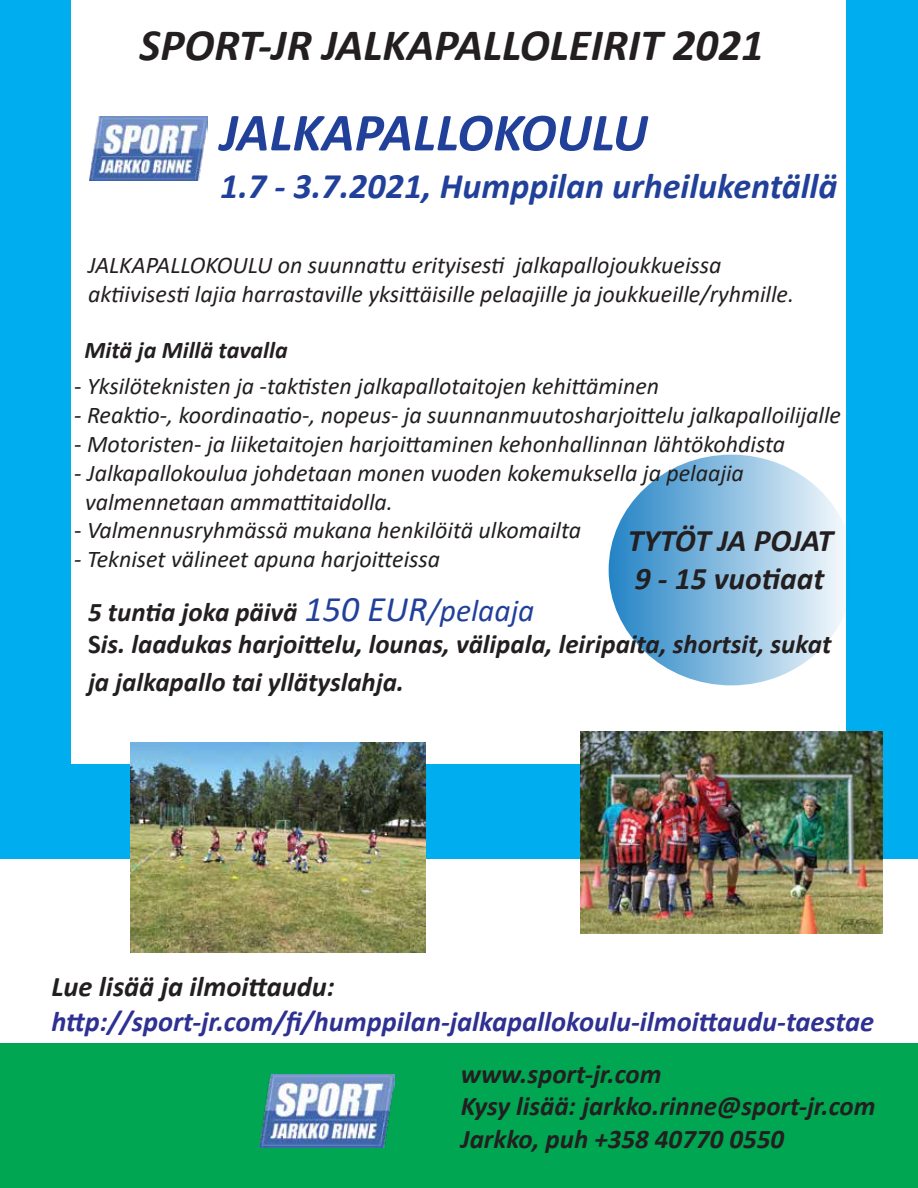
<style>
.page{position:relative;width:918px;height:1188px;background:#fff}
.page>*{position:absolute;margin:0;border:0;box-sizing:border-box;transform-origin:0 0}
.t1{font:italic 700 54px "Calibri";color:#21409a}
.t2{font:italic 700 45px "Calibri";color:#231f20}
.t3{font:italic 700 36px "Calibri";color:#21409a}
.t4{font:italic 700 31.5px/37.8px "Calibri";color:#231f20}
.t5{font:italic 700 28.5px "Calibri";color:#2e3092}
.t6{font:italic 700 28.5px "Calibri";color:#231f20}
.t7{font:italic 700 27px/32.4px "Calibri";color:#231f20}
.t8{font:italic 24px/28.8px "Calibri";color:#231f20}
.t9{font:italic 700 24px "Calibri";color:#231f20}
.s1{font-weight:400;font-size:36px;color:#21409a}
.s2{font-weight:400;font-size:31.5px;color:#21409a}
.s3{font-style:normal}
</style>
<div class="page">
<div style="left:0;top:765px;width:918px;height:94px;background:#00aeef"></div>
<div style="left:0;top:1044px;width:918px;height:144px;background:#00a651"></div>
<div style="left:0;top:0;width:70px;height:774px;background:#00aeef"></div>
<img style="left:260px;top:1074px;width:134px;height:74px">
<img style="left:90px;top:116px;width:118px;height:65px">
<div style="left:847px;top:0;width:71px;height:774px;background:#00aeef"></div>
<img style="left:131px;top:742px;width:294px;height:210px">
<svg style="left:609px;top:455px;width:238px;height:230px"></svg>
<img style="left:581px;top:732px;width:301px;height:201px">
<h2 class="t2" style="left:140px;top:13px;width:626px">SPORT-JR JALKAPALLOLEIRIT 2021</h2>
<h1 class="t1" style="left:220px;top:94px;width:429px">JALKAPALLOKOULU</h1>
<h3 class="t3" style="left:220px;top:160px;width:619px">1.7 - 3.7.2021, Humppilan urheilukentällä</h3>
<p class="t8" style="left:88px;top:250px;width:708px">JALKAPALLOKOULU on suunnattu erityisesti jalkapallojoukkueissa aktiivisesti lajia harrastaville yksittäisille pelaajille ja joukkueille/ryhmille.</p>
<p class="t9" style="left:85px;top:333px;width:205px">Mitä ja Millä tavalla</p>
<p class="t8" style="left:74px;top:371px;width:587px">- Yksilöteknisten ja -taktisten jalkapallotaitojen kehittäminen</p>
<p class="t8" style="left:74px;top:400px;width:768px">- Reaktio-, koordinaatio-, nopeus- ja suunnanmuutosharjoittelu jalkapalloilijalle</p>
<p class="t8" style="left:74px;top:429px;width:712px">- Motoristen- ja liiketaitojen harjoittaminen kehonhallinnan lähtökohdista</p>
<p class="t8" style="left:85px;top:457px;width:660px;text-indent:-11px">- Jalkapallokoulua johdetaan monen vuoden kokemuksella ja pelaajia valmennetaan ammattitaidolla.</p>
<p class="t8" style="left:74px;top:515px;width:508px">- Valmennusryhmässä mukana henkilöitä ulkomailta</p>
<p class="t8" style="left:74px;top:544px;width:367px">- Tekniset välineet apuna harjoitteissa</p>
<h3 class="t4" style="left:628px;top:521px;width:207px">TYTÖT JA POJAT<br>9 - 15 vuotiaat</h3>
<p class="t7" style="left:88px;top:595px;width:745px">5 tuntia joka päivä <span class="s1">150 EUR</span><span class="s2">/pelaaja<br></span><span class="s3">S</span>is. laadukas harjoittelu, lounas, välipala, leiripaita, shortsit, sukat</p>
<p class="t7" style="left:88px;top:665px;width:318px">ja jalkapallo tai yllätyslahja.</p>
<p class="t6" style="left:51px;top:967px;width:285px">Lue lisää ja ilmoittaudu:</p>
<p class="t5" style="left:51px;top:1001px;width:824px">http://sport-jr.com/fi/humppilan-jalkapallokoulu-ilmoittaudu-taestae</p>
<p class="t7" style="left:461px;top:1057px;width:416px">www.sport-jr.com<br>Kysy lisää: jarkko.rinne@sport-jr.com<br>Jarkko, puh +358 40770 0550</p>
</div>
